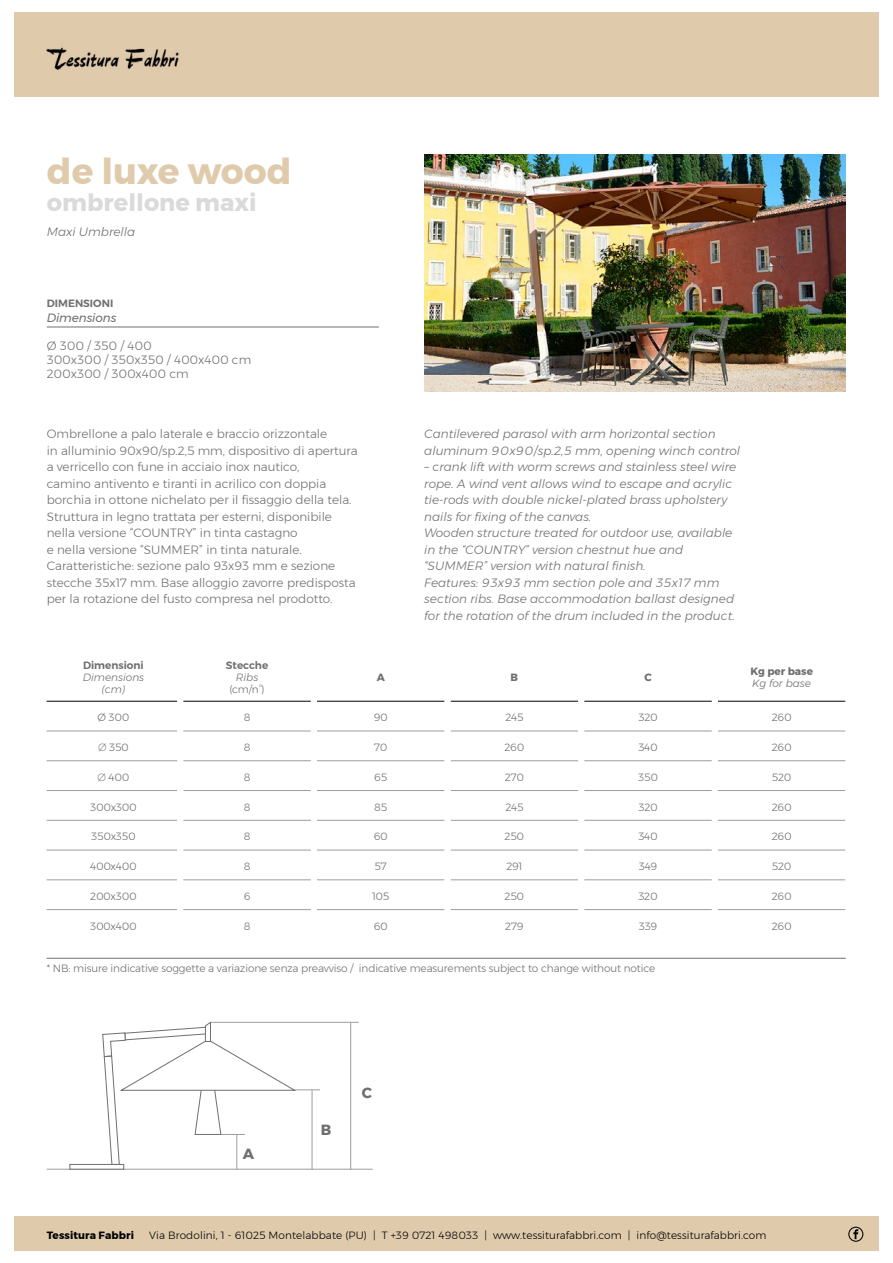
<style>
.page{position:relative;width:893px;height:1263px;background:#fff}
.page>*{position:absolute;margin:0;border:0;box-sizing:border-box;transform-origin:0 0}
.t1{font:700 36px "Montserrat";color:#dfcaac}
.t2{font:700 24px "Montserrat";color:#dadada}
.t3{font:700 14.7px "Montserrat";color:#706f6f}
.t4{font:300 12px/16.5px "Montserrat";color:#706f6f}
.t5{font:italic 300 12px/16.5px "Montserrat";color:#706f6f}
.t6{font:italic 12px "Montserrat";letter-spacing:-.01em;color:#706f6f}
.t7{font:300 10.5px "Montserrat";letter-spacing:-.02em;color:#706f6f}
.t8{font:300 10.5px "Montserrat";letter-spacing:.01em;color:#000}
.t9{font:600 10.5px "Montserrat";color:#706f6f}
.t10{font:italic 300 10.5px/12px "Montserrat";color:#706f6f;text-align:center}
.t11{font:700 10.5px "Montserrat";letter-spacing:.01em;color:#000}
.t12{font:700 10.5px "Montserrat";color:#706f6f}
.s1{font-family:"Akrobat";font-weight:400}
</style>
<div class="page">
<div style="left:14px;top:12px;width:864px;height:84px;background:#dfcaac"></div>
<img style="left:46px;top:47px;width:133px;height:22px">
<hr style="left:47px;top:327px;width:332px;height:1px;background:#706f6f">
<hr style="left:47px;top:701px;width:130px;height:1px;background:#000">
<hr style="left:183px;top:701px;width:128px;height:1px;background:#000">
<hr style="left:317px;top:701px;width:128px;height:1px;background:#000">
<hr style="left:451px;top:701px;width:127px;height:1px;background:#000">
<hr style="left:584px;top:701px;width:128px;height:1px;background:#000">
<hr style="left:718px;top:701px;width:127px;height:1px;background:#000">
<hr style="left:47px;top:731px;width:130px;height:1px;background:#9d9d9c">
<hr style="left:183px;top:731px;width:128px;height:1px;background:#9d9d9c">
<hr style="left:317px;top:731px;width:128px;height:1px;background:#9d9d9c">
<hr style="left:451px;top:731px;width:127px;height:1px;background:#9d9d9c">
<hr style="left:584px;top:731px;width:128px;height:1px;background:#9d9d9c">
<hr style="left:718px;top:731px;width:127px;height:1px;background:#9d9d9c">
<hr style="left:47px;top:760px;width:130px;height:1px;background:#9d9d9c">
<hr style="left:183px;top:760px;width:128px;height:1px;background:#9d9d9c">
<hr style="left:317px;top:760px;width:128px;height:1px;background:#9d9d9c">
<hr style="left:451px;top:760px;width:127px;height:1px;background:#9d9d9c">
<hr style="left:584px;top:760px;width:128px;height:1px;background:#9d9d9c">
<hr style="left:718px;top:760px;width:127px;height:1px;background:#9d9d9c">
<hr style="left:47px;top:790px;width:130px;height:1px;background:#9d9d9c">
<hr style="left:183px;top:790px;width:128px;height:1px;background:#9d9d9c">
<hr style="left:317px;top:790px;width:128px;height:1px;background:#9d9d9c">
<hr style="left:451px;top:790px;width:127px;height:1px;background:#9d9d9c">
<hr style="left:584px;top:790px;width:128px;height:1px;background:#9d9d9c">
<hr style="left:718px;top:790px;width:127px;height:1px;background:#9d9d9c">
<hr style="left:47px;top:820px;width:130px;height:1px;background:#9d9d9c">
<hr style="left:183px;top:820px;width:128px;height:1px;background:#9d9d9c">
<hr style="left:317px;top:820px;width:128px;height:1px;background:#9d9d9c">
<hr style="left:451px;top:820px;width:127px;height:1px;background:#9d9d9c">
<hr style="left:584px;top:820px;width:128px;height:1px;background:#9d9d9c">
<hr style="left:718px;top:820px;width:127px;height:1px;background:#9d9d9c">
<hr style="left:47px;top:850px;width:130px;height:1px;background:#9d9d9c">
<hr style="left:183px;top:850px;width:128px;height:1px;background:#9d9d9c">
<hr style="left:317px;top:850px;width:128px;height:1px;background:#9d9d9c">
<hr style="left:451px;top:850px;width:127px;height:1px;background:#9d9d9c">
<hr style="left:584px;top:850px;width:128px;height:1px;background:#9d9d9c">
<hr style="left:718px;top:850px;width:127px;height:1px;background:#9d9d9c">
<hr style="left:47px;top:879px;width:130px;height:1px;background:#9d9d9c">
<hr style="left:183px;top:879px;width:128px;height:1px;background:#9d9d9c">
<hr style="left:317px;top:879px;width:128px;height:1px;background:#9d9d9c">
<hr style="left:451px;top:879px;width:127px;height:1px;background:#9d9d9c">
<hr style="left:584px;top:879px;width:128px;height:1px;background:#9d9d9c">
<hr style="left:718px;top:879px;width:127px;height:1px;background:#9d9d9c">
<hr style="left:47px;top:909px;width:130px;height:1px;background:#9d9d9c">
<hr style="left:183px;top:909px;width:128px;height:1px;background:#9d9d9c">
<hr style="left:317px;top:909px;width:128px;height:1px;background:#9d9d9c">
<hr style="left:451px;top:909px;width:127px;height:1px;background:#9d9d9c">
<hr style="left:584px;top:909px;width:128px;height:1px;background:#9d9d9c">
<hr style="left:718px;top:909px;width:127px;height:1px;background:#9d9d9c">
<hr style="left:47px;top:958px;width:799px;height:1px;background:#706f6f">
<img style="left:424px;top:154px;width:422px;height:237px">
<hr style="left:350px;top:1022px;width:1px;height:147px;background:#9d9d9c">
<hr style="left:47px;top:1169px;width:326px;height:1px;background:#9d9d9c">
<svg style="left:69px;top:1164px;width:33px;height:5px"></svg>
<hr style="left:210px;top:1022px;width:149px;height:1px;background:#9d9d9c">
<svg style="left:102px;top:1021px;width:218px;height:148px"></svg>
<div style="left:14px;top:1216px;width:864px;height:35px;background:#dfcaac"></div>
<svg style="left:853px;top:1229px;width:5px;height:10px"></svg>
<div style="left:848px;top:1227px;width:15px;height:15px;border:1px solid #000;border-radius:50%"></div>
<h1 class="t1" style="left:47px;top:142px;width:246px">de luxe wood</h1>
<h2 class="t2" style="left:47px;top:183px;width:211px">ombrellone maxi</h2>
<p class="t5" style="left:47px;top:223px;width:90px">Maxi Umbrella</p>
<p class="t9" style="left:47px;top:295px;width:68px">DIMENSIONI</p>
<p class="t6" style="left:47px;top:308px;width:71px">Dimensions</p>
<p class="t4" style="left:47px;top:338px;width:206px;line-height:14.2px">Ø 300 / 350 / 400<br>300x300 / 350x350 / 400x400 cm<br>200x300 / 300x400 cm</p>
<p class="t4" style="left:47px;top:425px;width:312px">Ombrellone a palo laterale e braccio orizzontale<br>in alluminio 90x90/sp.2,5 mm, dispositivo di apertura a verricello con fune in acciaio inox nautico,<br>camino antivento e tiranti in acrilico con doppia borchia in ottone nichelato per il fissaggio della tela.<br>Struttura in legno trattata per esterni, disponibile nella versione “COUNTRY” in tinta castagno<br>e nella versione “SUMMER” in tinta naturale.<br>Caratteristiche: sezione palo 93x93 mm e sezione stecche 35x17 mm. Base alloggio zavorre predisposta per la rotazione del fusto compresa nel prodotto.</p>
<p class="t5" style="left:424px;top:425px;width:317px">Cantilevered parasol with arm horizontal section aluminum 90x90/sp.2,5 mm, opening winch control</p>
<p class="t5" style="left:424px;top:458px;width:313px">– crank lift with worm screws and stainless steel wire rope. A wind vent allows wind to escape and acrylic tie-rods with double nickel-plated brass upholstery nails for fixing of the canvas.<br>Wooden structure treated for outdoor use, available in the “COUNTRY” version chestnut hue and “SUMMER” version with natural finish.<br>Features: 93x93 mm section pole and 35x17 mm section ribs. Base accommodation ballast designed for the rotation of the drum included in the product.</p>
<p class="t9" style="left:83px;top:657px;width:62px">Dimensioni</p>
<p class="t10" style="left:83px;top:671px;width:63px">Dimensions (cm)</p>
<p class="t9" style="left:226px;top:657px;width:44px">Stecche</p>
<p class="t10" style="left:236px;top:671px;width:24px">Ribs</p>
<p class="t7" style="left:229px;top:681px;width:37px">(cm/n°)</p>
<p class="t12" style="left:377px;top:668px;width:10px">A</p>
<p class="t12" style="left:511px;top:668px;width:9px">B</p>
<p class="t12" style="left:644px;top:668px;width:9px">C</p>
<p class="t12" style="left:750px;top:662px;width:64px">Kg per base</p>
<p class="t10" style="left:752px;top:677px;width:60px">Kg for base</p>
<p class="t7" style="left:98px;top:709px;width:33px">Ø 300</p>
<p class="t7" style="left:244px;top:709px;width:8px">8</p>
<p class="t7" style="left:374px;top:709px;width:15px">90</p>
<p class="t7" style="left:505px;top:709px;width:20px">245</p>
<p class="t7" style="left:638px;top:709px;width:21px">320</p>
<p class="t7" style="left:772px;top:709px;width:21px">260</p>
<p class="t7" style="left:98px;top:739px;width:32px"><span class="s1">∅</span> 350</p>
<p class="t7" style="left:244px;top:739px;width:8px">8</p>
<p class="t7" style="left:374px;top:739px;width:15px">70</p>
<p class="t7" style="left:504px;top:739px;width:21px">260</p>
<p class="t7" style="left:638px;top:739px;width:21px">340</p>
<p class="t7" style="left:772px;top:739px;width:21px">260</p>
<p class="t7" style="left:98px;top:769px;width:33px"><span class="s1">∅</span> 400</p>
<p class="t7" style="left:244px;top:769px;width:8px">8</p>
<p class="t7" style="left:374px;top:769px;width:14px">65</p>
<p class="t7" style="left:505px;top:769px;width:20px">270</p>
<p class="t7" style="left:638px;top:769px;width:21px">350</p>
<p class="t7" style="left:772px;top:769px;width:21px">520</p>
<p class="t7" style="left:90px;top:799px;width:48px">300x300</p>
<p class="t7" style="left:244px;top:799px;width:8px">8</p>
<p class="t7" style="left:374px;top:799px;width:14px">85</p>
<p class="t7" style="left:505px;top:799px;width:20px">245</p>
<p class="t7" style="left:638px;top:799px;width:21px">320</p>
<p class="t7" style="left:772px;top:799px;width:21px">260</p>
<p class="t7" style="left:91px;top:829px;width:46px">350x350</p>
<p class="t7" style="left:244px;top:829px;width:8px">8</p>
<p class="t7" style="left:374px;top:829px;width:16px">60</p>
<p class="t7" style="left:505px;top:829px;width:21px">250</p>
<p class="t7" style="left:638px;top:829px;width:21px">340</p>
<p class="t7" style="left:772px;top:829px;width:21px">260</p>
<p class="t7" style="left:90px;top:858px;width:48px">400x400</p>
<p class="t7" style="left:244px;top:858px;width:8px">8</p>
<p class="t7" style="left:375px;top:858px;width:14px">57</p>
<p class="t7" style="left:506px;top:858px;width:18px">291</p>
<p class="t7" style="left:639px;top:858px;width:20px">349</p>
<p class="t7" style="left:772px;top:858px;width:21px">520</p>
<p class="t7" style="left:90px;top:888px;width:48px">200x300</p>
<p class="t7" style="left:244px;top:888px;width:8px">6</p>
<p class="t7" style="left:372px;top:888px;width:19px">105</p>
<p class="t7" style="left:505px;top:888px;width:21px">250</p>
<p class="t7" style="left:638px;top:888px;width:21px">320</p>
<p class="t7" style="left:772px;top:888px;width:21px">260</p>
<p class="t7" style="left:90px;top:918px;width:48px">300x400</p>
<p class="t7" style="left:244px;top:918px;width:8px">8</p>
<p class="t7" style="left:374px;top:918px;width:16px">60</p>
<p class="t7" style="left:505px;top:918px;width:20px">279</p>
<p class="t7" style="left:639px;top:918px;width:20px">339</p>
<p class="t7" style="left:772px;top:918px;width:21px">260</p>
<p class="t7" style="left:47px;top:960px;width:610px">* NB: misure indicative soggette a variazione senza preavviso / indicative measurements subject to change without notice</p>
<p class="t3" style="left:243px;top:1142px;width:13px">A</p>
<p class="t3" style="left:321px;top:1118px;width:12px">B</p>
<p class="t3" style="left:362px;top:1081px;width:12px">C</p>
<p class="t11" style="left:47px;top:1226px;width:89px">Tessitura Fabbri</p>
<p class="t8" style="left:149px;top:1227px;width:619px">Via Brodolini, 1 - 61025 Montelabbate (PU) | T +39 0721 498033 | www.tessiturafabbri.com | info@tessiturafabbri.com</p>
</div>
